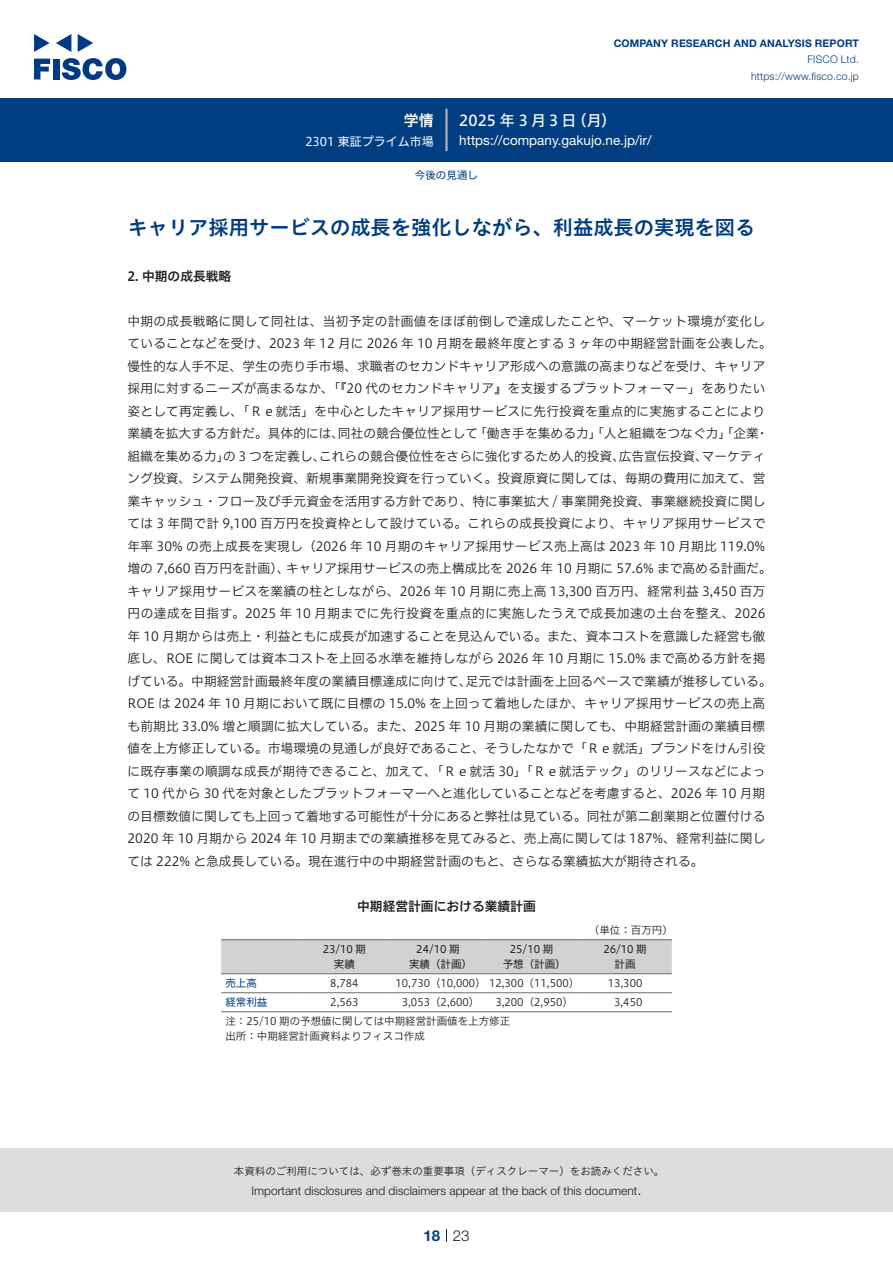
<style>
.page{position:relative;width:893px;height:1263px;background:#fff}
.page>*{position:absolute;margin:0;border:0;box-sizing:border-box;transform-origin:0 0}
.中タイトル{font:20.25px "Hiragino UD Sans Std W6";color:#003d81}
.t1{font:15px "Hiragino UD Sans F Std N W5";letter-spacing:.21em;color:#fff}
.t2{font:300 15px "Helvetica Neue LT Std";color:#231f20}
.t3{font:15px "Hiragino UD Sans F Std N W6";color:#fff}
.t4{font:700 15px "Helvetica Neue LT Std";color:#003d81}
.t5{font:13.5px "Helvetica Neue LT Std";color:#fff}
.本文{font:12.75px/22.5px "Hiragino UD Sans F Std N W3";color:#231f20}
.本文-2{font:12.75px "Hiragino UD Sans F Std N W3";letter-spacing:.02em;color:#231f20}
.本文-3{font:12.75px "Hiragino UD Sans F Std N W3";letter-spacing:.03em;color:#231f20}
.チャートタイトル{font:12.75px "Hiragino UD Sans F Std N W6";color:#231f20}
.小タイトル{font:12.75px "Hiragino UD Sans F Std N W6";color:#231f20}
.t6{font:300 12px "Helvetica Neue LT Std";color:#231f20}
.t7{font:12px "Hiragino UD Sans F Std N W4";color:#fff}
.表組み基本スタイル{font:10.5px "Hiragino UD Sans F Std N W3";color:#231f20}
.t8{font:10.5px "Hiragino UD Sans Std W3";color:#231f20}
.表上{font:10.5px "Hiragino UD Sans F Std N W4";color:#231f20}
.t9{font:700 10.5px "Helvetica Neue LT Std";letter-spacing:.015em;color:#003d81}
.t10{font:300 10.5px/16.5px "Helvetica Neue LT Std";letter-spacing:.015em;color:#003d81;text-align:right}
.表単位{font:10.5px "Hiragino UD Sans F Std N W3";color:#231f20}
.表左{font:10.5px "Hiragino UD Sans F Std N W4";color:#003d81}
.ヘッダー{font:10.5px "Hiragino UD Sans F Std N W4";color:#003d81}
</style>
<div class="page">
<div style="left:0;top:1148px;width:893px;height:64px;background:#ddd"></div>
<svg style="left:34px;top:59px;width:16px;height:20px"></svg>
<div style="left:53px;top:59px;width:6px;height:20px;background:#003a83"></div>
<svg style="left:62px;top:58px;width:64px;height:22px"></svg>
<svg style="left:34px;top:34px;width:16px;height:18px"></svg>
<svg style="left:78px;top:34px;width:15px;height:18px"></svg>
<svg style="left:56px;top:34px;width:15px;height:18px"></svg>
<div style="left:0;top:98px;width:893px;height:64px;background:#003d81"></div>
<hr style="left:445px;top:109px;width:3px;height:42px;background:#b5b5b6">
<svg style="left:446px;top:1229px;width:1px;height:13px"></svg>
<div style="left:221px;top:940px;width:451px;height:33px;background:#d1d2d4"></div>
<hr style="left:221px;top:973px;width:77px;height:1px;background:#6c6d70">
<hr style="left:298px;top:973px;width:93px;height:1px;background:#6c6d70">
<hr style="left:391px;top:973px;width:94px;height:1px;background:#6c6d70">
<hr style="left:485px;top:973px;width:93px;height:1px;background:#6c6d70">
<hr style="left:578px;top:973px;width:94px;height:1px;background:#6c6d70">
<hr style="left:221px;top:992px;width:77px;height:1px;background:#6c6d70">
<hr style="left:298px;top:992px;width:93px;height:1px;background:#6c6d70">
<hr style="left:391px;top:992px;width:94px;height:1px;background:#6c6d70">
<hr style="left:485px;top:992px;width:93px;height:1px;background:#6c6d70">
<hr style="left:578px;top:992px;width:94px;height:1px;background:#6c6d70">
<hr style="left:221px;top:939px;width:77px;height:1px;background:#6c6d70">
<hr style="left:298px;top:939px;width:93px;height:1px;background:#6c6d70">
<hr style="left:391px;top:939px;width:94px;height:1px;background:#6c6d70">
<hr style="left:485px;top:939px;width:93px;height:1px;background:#6c6d70">
<hr style="left:578px;top:939px;width:94px;height:1px;background:#6c6d70">
<hr style="left:221px;top:1011px;width:77px;height:1px;background:#6c6d70">
<hr style="left:298px;top:1011px;width:93px;height:1px;background:#6c6d70">
<hr style="left:391px;top:1011px;width:94px;height:1px;background:#6c6d70">
<hr style="left:485px;top:1011px;width:93px;height:1px;background:#6c6d70">
<hr style="left:578px;top:1011px;width:94px;height:1px;background:#6c6d70">
<p class="t3" style="left:404px;top:109px;width:31px">学情</p>
<p class="t7" style="left:305px;top:132px;width:130px">2301 東証プライム市場</p>
<p class="t9" style="left:614px;top:37px;width:247px">COMPANY RESEARCH AND ANALYSIS REPORT</p>
<p class="t10" style="left:751px;top:51px;width:109px">FISCO Ltd. https://www.fisco.co j p.</p>
<p class="t1" style="left:459px;top:109px;width:119px">2025年3月3日</p>
<p class="t1" style="left:572px;top:109px;width:46px">（月(</p>
<p class="t5" style="left:459px;top:132px;width:194px">https://company.gakujo. n e j p. /i r/</p>
<p class="ヘッダー" style="left:415px;top:167px;width:64px">今後の見通し</p>
<p class="中タイトル" style="left:128px;top:212px;width:629px">キャリア採用サービスの成長を強化しながら、利益成長の実現を図る</p>
<p class="小タイトル" style="left:128px;top:266px;width:105px">2. 中期の成長戦略</p>
<p class="本文-2" style="left:128px;top:311px;width:639px">中期の成長戦略に関して同社は、当初予定の計画値をほぼ前倒しで達成したことや、マーケット環境が変化し</p>
<p class="本文" style="left:128px;top:331px;width:646px">ていることなどを受け、2023 年 12 月に 2026 年 10 月期を最終年度とする 3 ヶ年の中期経営計画を公表した。</p>
<p class="本文" style="left:128px;top:354px;width:639px">慢性的な人手不足、学生の売り手市場、求職者のセカンドキャリア形成への意識の高まりなどを受け、キャリア</p>
<p class="本文" style="left:128px;top:376px;width:639px">採用に対するニーズが高まるなか、「『20 代のセカンドキャリア』を支援するプラットフォーマー」をありたい</p>
<p class="本文" style="left:128px;top:399px;width:639px">姿として再定義し、「Ｒｅ就活」を中心としたキャリア採用サービスに先行投資を重点的に実施することにより</p>
<p class="本文" style="left:756px;top:421px;width:14px">・</p>
<p class="本文" style="left:474px;top:421px;width:286px">「働き手を集める力」「人と組織をつなぐ力」「企業</p>
<p class="本文" style="left:338px;top:421px;width:142px">同社の競合優位性として</p>
<p class="本文" style="left:128px;top:421px;width:218px">業績を拡大する方針だ。具体的には、</p>
<p class="本文" style="left:128px;top:444px;width:199px">組織を集める力の」 3 つを定義し、</p>
<p class="本文" style="left:128px;top:466px;width:639px">ング投資、システム開発投資、新規事業開発投資を行っていく。投資原資に関しては、毎期の費用に加えて、営</p>
<p class="本文" style="left:128px;top:489px;width:640px">業キャッシュ・フロー及び手元資金を活用する方針であり、特に事業拡大 / 事業開発投資、事業継続投資に関し</p>
<p class="本文-2" style="left:128px;top:514px;width:639px">ては 3 年間で計 9,100 百万円を投資枠として設けている。これらの成長投資により、キャリア採用サービスで</p>
<p class="本文-2" style="left:128px;top:536px;width:639px">年率 30% の売上成長を実現し（2026 年 10 月期のキャリア採用サービス売上高は 2023 年 10 月期比 119.0%</p>
<p class="本文" style="left:286px;top:556px;width:487px">キャリア採用サービスの売上構成比を 2026 年 10 月期に 57.6% まで高める計画だ。</p>
<p class="本文" style="left:319px;top:444px;width:308px">これらの競合優位性をさらに強化するため人的投資、</p>
<p class="本文" style="left:619px;top:444px;width:91px">広告宣伝投資、</p>
<p class="本文" style="left:702px;top:444px;width:65px">マーケティ</p>
<p class="本文" style="left:128px;top:556px;width:163px">増の 7,660 百万円を計画）、</p>
<p class="本文-2" style="left:128px;top:581px;width:639px">キャリア採用サービスを業績の柱としながら、2026 年 10 月期に売上高 13,300 百万円、経常利益 3,450 百万</p>
<p class="本文-3" style="left:128px;top:604px;width:639px">円の達成を目指す。2025 年 10 月期までに先行投資を重点的に実施したうえで成長加速の土台を整え、2026</p>
<p class="本文" style="left:128px;top:624px;width:639px">年 10 月期からは売上・利益ともに成長が加速することを見込んでいる。また、資本コストを意識した経営も徹</p>
<p class="本文" style="left:128px;top:646px;width:639px">底し、ROE に関しては資本コストを上回る水準を維持しながら 2026 年 10 月期に 15.0% まで高める方針を掲</p>
<p class="本文" style="left:466px;top:669px;width:307px">足元では計画を上回るペースで業績が推移している。</p>
<p class="本文" style="left:128px;top:669px;width:639px">げている。中期経営計画最終年度の業績目標達成に向けて、<br>ROE は 2024 年 10 月期において既に目標の 15.0% を上回って着地したほか、キャリア採用サービスの売上高も前期比 33.0% 増と順調に拡大している。また、2025 年 10 月期の業績に関しても、中期経営計画の業績目標値を上方修正している。市場環境の見通しが良好であること、そうしたなかで「Ｒｅ就活」ブランドをけん引役に既存事業の順調な成長が期待できること、加えて、「Ｒｅ就活 30」「Ｒｅ就活テック」のリリースなどによって 10 代から 30 代を対象としたプラットフォーマーへと進化していることなどを考慮すると、2026 年 10 月期の目標数値に関しても上回って着地する可能性が十分にあると弊社は見ている。同社が第二創業期と位置付ける2020 年 10 月期から 2024 年 10 月期までの業績推移を見てみると、売上高に関しては 187%、経常利益に関しては 222% と急成長している。現在進行中の中期経営計画のもと、さらなる業績拡大が期待される。</p>
<p class="チャートタイトル" style="left:357px;top:896px;width:180px">中期経営計画における業績計画</p>
<p class="表単位" style="left:589px;top:922px;width:85px">（単位：百万円(</p>
<p class="表上" style="left:323px;top:941px;width:45px">23/10 期</p>
<p class="表上" style="left:334px;top:956px;width:22px">実績</p>
<p class="表上" style="left:416px;top:941px;width:45px">24/10 期</p>
<p class="表上" style="left:409px;top:956px;width:64px">実績（計画(</p>
<p class="表上" style="left:510px;top:941px;width:45px">25/10 期</p>
<p class="表上" style="left:503px;top:956px;width:64px">予想（計画(</p>
<p class="表上" style="left:603px;top:941px;width:45px">26/10 期</p>
<p class="表上" style="left:615px;top:956px;width:22px">計画</p>
<p class="表組み基本スタイル" style="left:608px;top:975px;width:36px">13,300</p>
<p class="表組み基本スタイル" style="left:395px;top:975px;width:185px">10,730)10,000( 12,300)11,500(</p>
<p class="表左" style="left:225px;top:975px;width:33px">売上高</p>
<p class="表組み基本スタイル" style="left:330px;top:975px;width:30px">8,784</p>
<p class="表左" style="left:225px;top:994px;width:43px">経常利益</p>
<p class="表組み基本スタイル" style="left:225px;top:1013px;width:286px">注：25/10 期の予想値に関しては中期経営計画値を上方修正</p>
<p class="表組み基本スタイル" style="left:225px;top:1028px;width:201px">出所：中期経営計画資料よりフィスコ作成</p>
<p class="表組み基本スタイル" style="left:402px;top:994px;width:79px">3,053)2,600(</p>
<p class="表組み基本スタイル" style="left:495px;top:994px;width:79px">3,200)2,950(</p>
<p class="表組み基本スタイル" style="left:330px;top:994px;width:30px">2,563</p>
<p class="表組み基本スタイル" style="left:614px;top:994px;width:30px">3,450</p>
<p class="t8" style="left:234px;top:1163px;width:432px">本資料のご利用については、必ず巻末の重要事項（ディスクレーマー）をお読みください。</p>
<p class="t2" style="left:637px;top:1180px;width:6px">.</p>
<p class="t6" style="left:251px;top:1183px;width:387px">Important disclosures and disclaimers appear at the back of this document</p>
<p class="t4" style="left:423px;top:1226px;width:18px">18</p>
<p class="t2" style="left:453px;top:1226px;width:18px">23</p>
</div>
